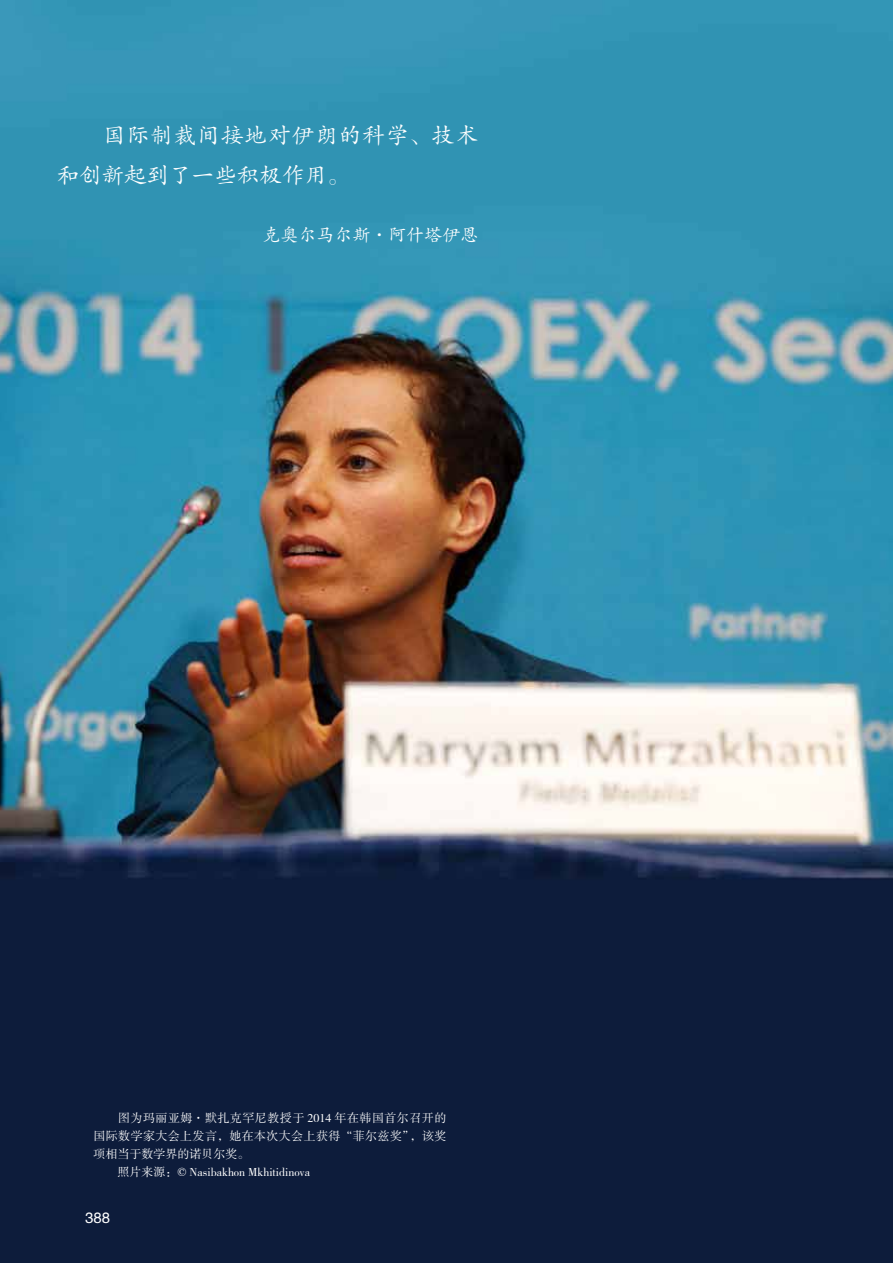
<style>
.page{position:relative;width:893px;height:1263px;background:#fff}
.page>*{position:absolute;margin:0;border:0;box-sizing:border-box;transform-origin:0 0}
.t1{font:22.5px/40.5px "FZKTK GBK1 0";letter-spacing:.05em;color:#fff}
.t2{font:18px "FZKTK GBK1 0";color:#fff}
.t3{font:15px "FZHTK GBK1 0";color:#fff}
.t4{font:12px "FZSSK GBK1 0";letter-spacing:.03em;color:#fff}
.t5{font:12px "FZSSK GBK1 0";color:#fff}
.s1{font-family:"Times"}
</style>
<div class="page">
<img style="left:0;top:0;width:893px;height:1263px">
<h1 class="t1" style="left:57px;top:115px;width:423px;text-indent:46px">国际制裁间接地对伊朗的科学、技术和创新起到了一些积极作用。</h1>
<h2 class="t2" style="left:262px;top:226px;width:217px">克奥尔马尔斯·阿什塔伊恩</h2>
<p class="t4" style="left:118px;top:1112px;width:330px">图为玛丽亚姆·默扎克罕尼教授于 2014 年在韩国首尔召开的</p>
<p class="t4" style="left:94px;top:1130px;width:355px">国际数学家大会上发言，她在本次大会上获得“菲尔兹奖”，该奖</p>
<p class="t5" style="left:94px;top:1148px;width:157px">项相当于数学界的诺贝尔奖。</p>
<p class="t5" style="left:118px;top:1166px;width:194px">照片来源：<span class="s1">©</span> Nasibakhon Mkhitidinova</p>
<p class="t3" style="left:85px;top:1209px;width:26px">388</p>
</div>
